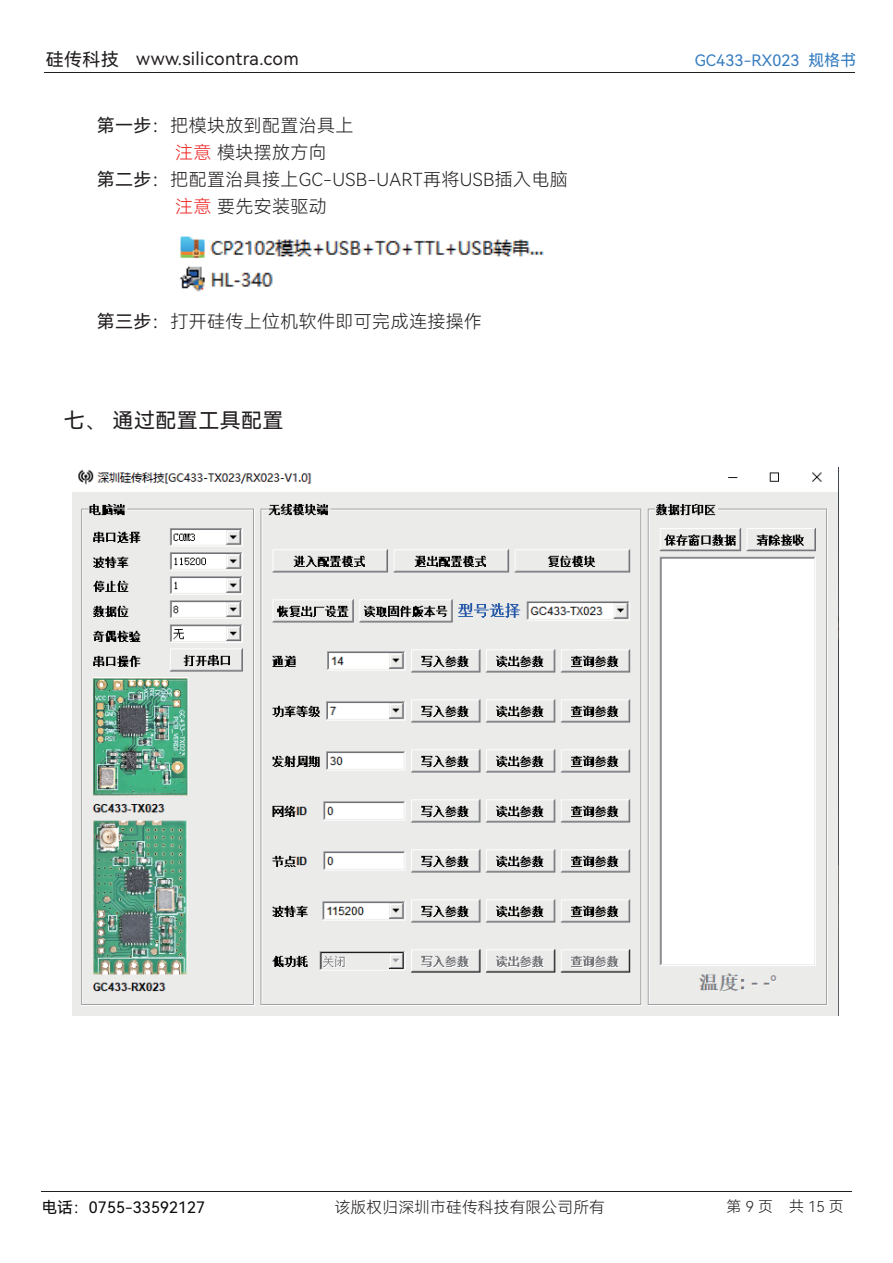
<style>
.page{position:relative;width:893px;height:1263px;background:#fff}
.page>*{position:absolute;margin:0;border:0;box-sizing:border-box;transform-origin:0 0}
.t1{font:21px "Harmony OS Sans SC";letter-spacing:.02em;color:#231f20}
.t2{font:18px "Harmony OS Sans SC Light";letter-spacing:.02em;color:#231f20}
.t3{font:18px "Harmony OS Sans SC";letter-spacing:.02em;color:#231f20}
.t4{font:15.75px "Harmony OS Sans SC Light";letter-spacing:.01em;color:#231f20}
.t5{font:15.75px "Harmony OS Sans SC";letter-spacing:.005em;color:#0c0a0a}
.t6{font:15.75px "Harmony OS Sans SC";letter-spacing:.01em;color:#347cc0}
.t7{font:15px "Harmony OS Sans SC Light";color:#231f20}
.s1{font-family:"Harmony OS Sans SC"}
.s2{color:#ee2827}
.s3{color:#ee2928}
</style>
<div class="page">
<hr style="left:45px;top:72px;width:810px;height:1px;background:#231f20">
<hr style="left:41px;top:1191px;width:811px;height:1px;background:#231f20">
<img style="left:73px;top:468px;width:766px;height:547px">
<img style="left:180px;top:236px;width:364px;height:56px">
<p class="t3" style="left:46px;top:46px;width:255px">硅传科技 www.silicontra.com</p>
<p class="t6" style="left:695px;top:50px;width:163px">GC433-RX023 规格书</p>
<p class="t2" style="left:97px;top:113px;width:258px"><span class="s1">第一步：</span>把模块放到配置治具上</p>
<p class="t2" style="left:175px;top:140px;width:153px"><span class="s2">注意</span> 模块摆放方向</p>
<p class="t2" style="left:97px;top:167px;width:472px"><span class="s1">第二步：</span>把配置治具接上GC-USB-UART再将USB插入电脑</p>
<p class="t2" style="left:175px;top:194px;width:153px"><span class="s3">注意</span> 要先安装驱动</p>
<p class="t2" style="left:97px;top:309px;width:387px"><span class="s1">第三步：</span>打开硅传上位机软件即可完成连接操作</p>
<p class="t1" style="left:64px;top:406px;width:221px">七、 通过配置工具配置</p>
<p class="t5" style="left:41px;top:1196px;width:165px">电话：0755-33592127</p>
<p class="t4" style="left:335px;top:1196px;width:272px">该版权归深圳市硅传科技有限公司所有</p>
<p class="t7" style="left:727px;top:1196px;width:119px">第 9 页 共 15 页</p>
</div>
